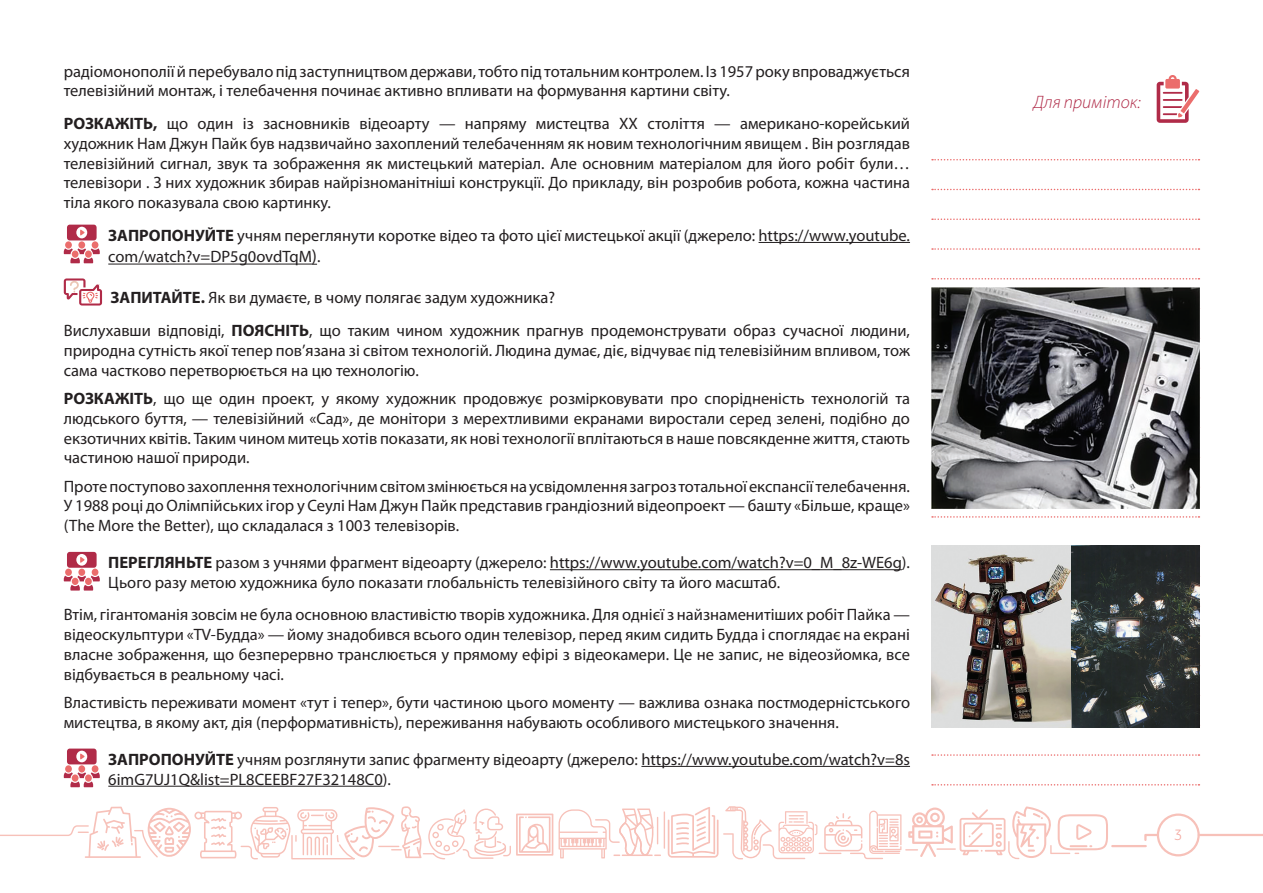
<style>
.page{position:relative;width:1263px;height:893px;background:#fff}
.page>*{position:absolute;margin:0;border:0;box-sizing:border-box;transform-origin:0 0}
.Footnotes{font:italic 300 18px "Myriad Pro";color:#b02b48}
.t1{font:16.5px/19.8px "Myriad Pro";color:#231f20}
.t2{font:15px "ALS Schlangeslab";color:#f3a49b}
.s1{font-weight:700}
.s2{font-size:18px}
</style>
<div class="page">
<div style="left:1157px;top:813px;width:43px;height:43px;border:2px solid #f7c1b9;border-radius:50%"></div>
<svg style="left:1144px;top:833px;width:16px;height:9px"></svg>
<hr style="left:1112px;top:845px;width:34px;height:2px;background:#f7c1b9">
<hr style="left:1199px;top:834px;width:64px;height:2px;background:#f7c1b9">
<hr style="left:664px;top:811px;width:1px;height:38px;background:#f7c1b9">
<svg style="left:668px;top:806px;width:285px;height:53px"></svg>
<hr style="left:936px;top:848px;width:20px;height:2px;background:#f7c1b9">
<svg style="left:959px;top:806px;width:149px;height:53px"></svg>
<svg style="left:0;top:806px;width:661px;height:53px"></svg>
<svg style="left:932px;top:159px;width:267px;height:1px"></svg>
<svg style="left:932px;top:189px;width:267px;height:1px"></svg>
<svg style="left:932px;top:218px;width:267px;height:2px"></svg>
<svg style="left:932px;top:248px;width:267px;height:2px"></svg>
<svg style="left:932px;top:278px;width:267px;height:2px"></svg>
<svg style="left:932px;top:516px;width:267px;height:2px"></svg>
<svg style="left:932px;top:754px;width:267px;height:2px"></svg>
<svg style="left:932px;top:784px;width:267px;height:1px"></svg>
<svg style="left:1157px;top:75px;width:42px;height:48px"></svg>
<img style="left:931px;top:288px;width:268px;height:221px">
<img style="left:931px;top:545px;width:140px;height:183px">
<img style="left:1071px;top:545px;width:128px;height:183px">
<hr style="left:758px;top:242px;width:152px;height:1px;background:#231f20">
<hr style="left:108px;top:264px;width:204px;height:1px;background:#231f20">
<hr style="left:550px;top:569px;width:352px;height:1px;background:#231f20">
<hr style="left:641px;top:766px;width:269px;height:1px;background:#231f20">
<hr style="left:108px;top:786px;width:275px;height:1px;background:#231f20">
<svg style="left:67px;top:225px;width:30px;height:15px"></svg>
<div style="left:65px;top:241px;width:7px;height:8px;background:#eb6d6c;border-radius:50%"></div>
<div style="left:78px;top:241px;width:7px;height:8px;background:#eb6d6c;border-radius:50%"></div>
<div style="left:92px;top:241px;width:6px;height:8px;background:#eb6d6c;border-radius:50%"></div>
<svg style="left:64px;top:248px;width:36px;height:15px"></svg>
<svg style="left:64px;top:278px;width:38px;height:28px"></svg>
<svg style="left:67px;top:552px;width:30px;height:16px"></svg>
<div style="left:65px;top:569px;width:7px;height:7px;background:#eb6d6c;border-radius:50%"></div>
<div style="left:78px;top:569px;width:7px;height:7px;background:#eb6d6c;border-radius:50%"></div>
<div style="left:92px;top:569px;width:6px;height:7px;background:#eb6d6c;border-radius:50%"></div>
<svg style="left:64px;top:576px;width:36px;height:15px"></svg>
<svg style="left:67px;top:749px;width:30px;height:15px"></svg>
<div style="left:65px;top:765px;width:7px;height:7px;background:#eb6d6c;border-radius:50%"></div>
<div style="left:78px;top:765px;width:7px;height:7px;background:#eb6d6c;border-radius:50%"></div>
<div style="left:92px;top:765px;width:6px;height:7px;background:#eb6d6c;border-radius:50%"></div>
<svg style="left:64px;top:772px;width:36px;height:15px"></svg>
<p class="t1" style="left:64px;top:62px;width:848px">радіомонополії й перебувало під заступництвом держави, тобто під тотальним контролем. Із 1957року впроваджується телевізійний монтаж, і телебачення починає активно впливати на формування картини світу.</p>
<p class="t1" style="left:64px;top:114px;width:848px;text-align:justify"><span class="s1">РОЗКАЖІТЬ,</span> що один із засновників відеоарту — напряму мистецтва ХХ століття — американо-корейський художник Нам Джун Пайк був надзвичайно захоплений телебаченням як новим технологічним явищем . Він розглядав телевізійний сигнал, звук та зображення як мистецький матеріал. Але основним матеріалом для його робіт були… телевізори . З них художник збирав найрізноманітніші конструкції. До прикладу, він розробив робота, кожна частина тіла якого показувала свою картинку.</p>
<p class="t1" style="left:108px;top:225px;width:803px;line-height:21.6px"><span class="s1">ЗАПРОПОНУЙТЕ</span> учням переглянути коротке відео та фото цієї мистецької акції (джерело: https://www.youtube. com/watch?v=DP5g0ovdTqM<span class="s2">)</span>.</p>
<p class="t1" style="left:111px;top:288px;width:446px"><span class="s1">ЗАПИТАЙТЕ.</span> Як ви думаєте, в чому полягає задум художника?</p>
<p class="t1" style="left:64px;top:321px;width:848px;text-align:justify">Вислухавши відповіді, <span class="s1">ПОЯСНІТЬ</span>, що таким чином художник прагнув продемонструвати образ сучасної людини, природна сутність якої тепер пов’язана зі світом технологій. Людина думає, діє, відчуває під телевізійним впливом, тож сама частково перетворюється на цю технологію.</p>
<p class="t1" style="left:64px;top:389px;width:848px;text-align:justify"><span class="s1">РОЗКАЖІТЬ</span>, що ще один проект, у якому художник продовжує розмірковувати про спорідненість технологій та людського буття, — телевізійний «Сад», де монітори з мерехтливими екранами виростали серед зелені, подібно до екзотичних квітів. Таким чином митець хотів показати, як нові технології вплітаються в наше повсякденне життя, стають частиною нашої природи.</p>
<p class="t1" style="left:64px;top:477px;width:848px;text-align:justify">Проте поступово захоплення технологічним світом змінюється на усвідомлення загроз тотальної експансії телебачення.<br>У 1988 році до Олімпійських ігор у Сеулі Нам Джун Пайк представив грандіозний відеопроект — башту «Більше, краще» (The More the Better), що складалася з 1003 телевізорів.</p>
<p class="t1" style="left:108px;top:553px;width:803px"><span class="s1">ПЕРЕГЛЯНЬТЕ</span> разом з учнями фрагмент відеоарту (джерело: https://www.youtube.com/watch?v=0_M_8z-WE6g).<br>Цього разу метою художника було показати глобальність телевізійного світу та його масштаб.</p>
<p class="t1" style="left:64px;top:605px;width:848px;text-align:justify">Втім, гігантоманія зовсім не була основною властивістю творів художника. Для однієї з найзнаменитіших робіт Пайка — відеоскульптури «ТV-Будда» — йому знадобився всього один телевізор, перед яким сидить Будда і споглядає на екрані власне зображення, що безперервно транслюється у прямому ефірі з відеокамери. Це не запис, не відеозйомка, все відбувається в реальному часі.</p>
<p class="t1" style="left:64px;top:693px;width:848px">Властивість переживати момент «тут і тепер», бути частиною цього моменту — важлива ознака постмодерністського мистецтва, в якому акт, дія (перформативність), переживання набувають особливого мистецького значення.</p>
<p class="t1" style="left:108px;top:750px;width:803px"><span class="s1">ЗАПРОПОНУЙТЕ</span> учням розглянути запис фрагменту відеоарту (джерело: https://www.youtube.com/watch?v=8s<br>6imG7UJ1Q&amp;list=PL8CEEBF27F32148C0).</p>
<p class="Footnotes" style="left:1034px;top:92px;width:108px">Для приміток:</p>
<p class="t2" style="left:1174px;top:827px;width:10px">3</p>
</div>
